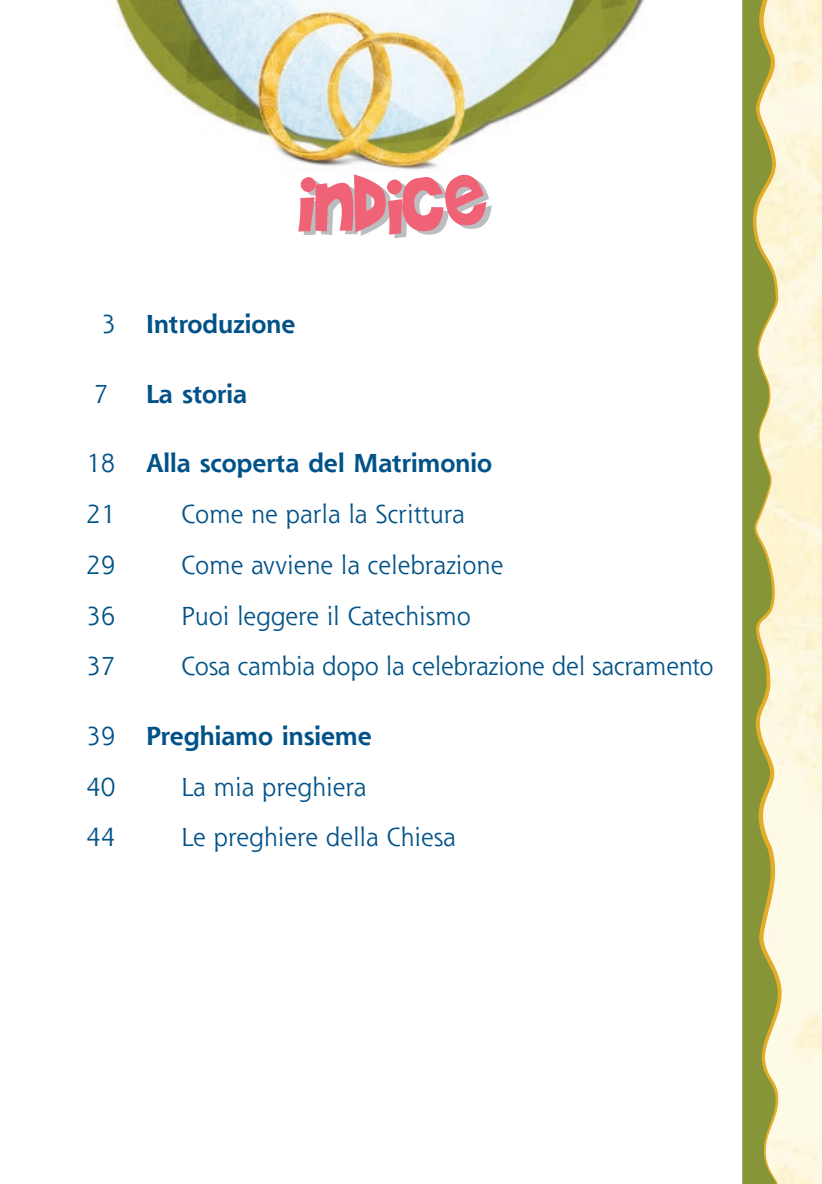
<style>
.page{position:relative;width:822px;height:1184px;background:#fff}
.page>*{position:absolute;margin:0;border:0;box-sizing:border-box;transform-origin:0 0}
.t1{font:95px "Brady Bunch Remastered";color:#f06376}
.t2{font:25.25px "Shannon";color:#015288}
.t3{font:700 25.25px/50.8px "Shannon";color:#015288}
.s1{font-weight:400}
</style>
<div class="page">
<img style="left:114px;top:0;width:530px;height:171px">
<svg style="left:742px;top:0;width:42px;height:1184px;background:#92a04c"></svg>
<svg style="left:752px;top:0;width:31px;height:1184px;background:#c8c684"></svg>
<svg style="left:813px;top:0;width:9px;height:5px"></svg>
<p class="t3" style="left:101px;top:299px;width:196px"><span class="s1">3</span> Introduzione</p>
<p class="t2" style="left:94px;top:378px;width:16px">7</p>
<p class="t3" style="left:146px;top:368px;width:103px">La storia</p>
<h1 class="t1" style="left:354px;top:155px;width:34px">d</h1>
<p class="t3" style="left:86px;top:438px;width:407px"><span class="s1">18</span> Alla scoperta del Matrimonio<br><span class="s1">21</span></p>
<p class="t2" style="left:181px;top:498px;width:285px">Come ne parla la Scrittura</p>
<p class="t2" style="left:86px;top:549px;width:31px">29</p>
<p class="t2" style="left:181px;top:549px;width:324px">Come avviene la celebrazione</p>
<p class="t2" style="left:86px;top:599px;width:31px">36</p>
<p class="t2" style="left:181px;top:599px;width:291px">Puoi leggere il Catechismo</p>
<p class="t2" style="left:86px;top:650px;width:31px">37</p>
<p class="t2" style="left:181px;top:650px;width:534px">Cosa cambia dopo la celebrazione del sacramento</p>
<p class="t3" style="left:86px;top:710px;width:287px"><span class="s1">39</span> Preghiamo insieme<br><span class="s1">40</span></p>
<p class="t2" style="left:181px;top:770px;width:187px">La mia preghiera</p>
<p class="t2" style="left:86px;top:821px;width:31px">44</p>
<p class="t2" style="left:181px;top:821px;width:276px">Le preghiere della Chiesa</p>
</div>
